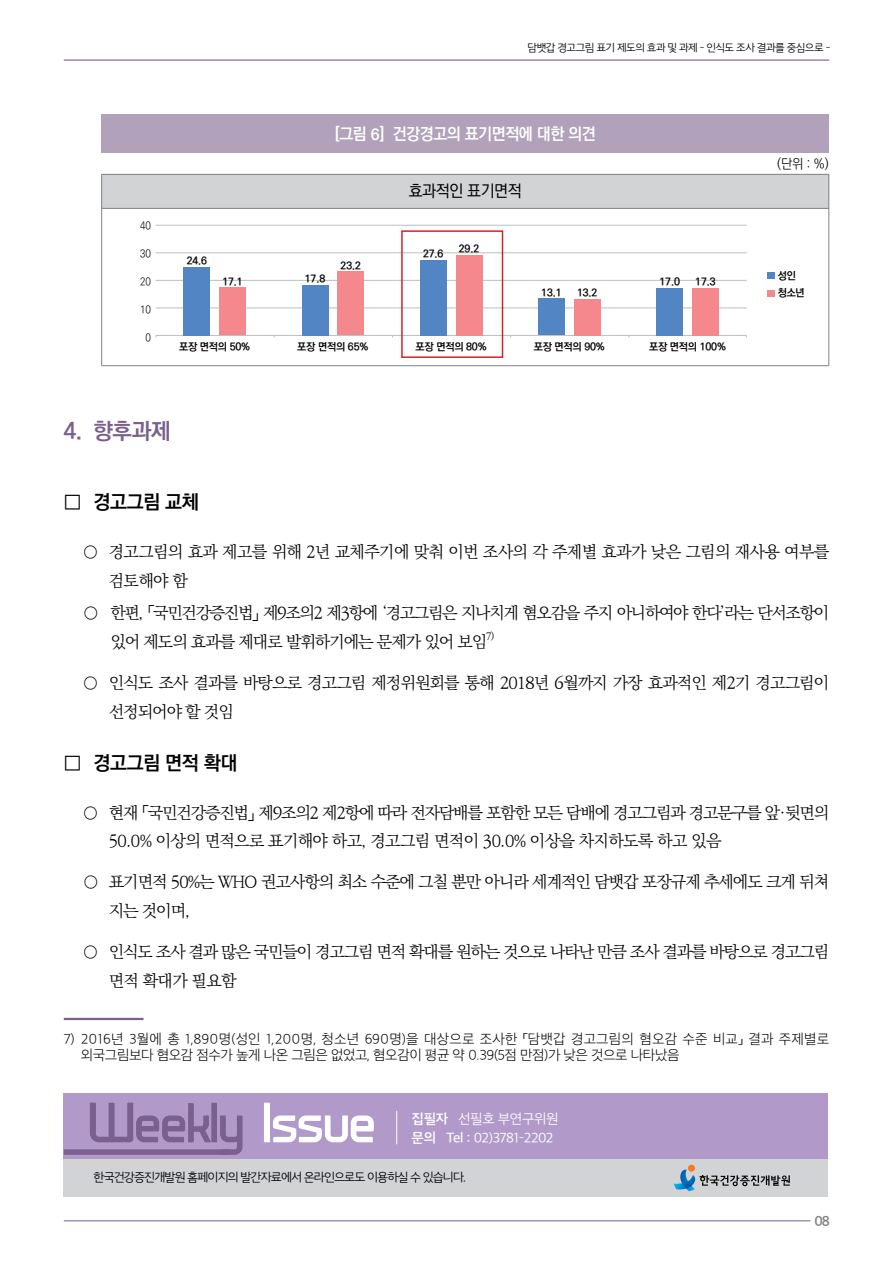
<style>
.page{position:relative;width:893px;height:1263px;background:#fff}
.page>*{position:absolute;margin:0;border:0;box-sizing:border-box;transform-origin:0 0}
.t1{font:51.15px "Prime";letter-spacing:-.04em;color:#79608e}
.t2{font:700 22.5px "Ko Pub Dotum";color:#79608e}
.t3{font:700 19.5px "Ko Pub Dotum";letter-spacing:-.02em;color:#000}
.t4{font:300 16.5px/28.5px "Ko Pub Batang";letter-spacing:-.06em;color:#000}
.t5{font:300 16.5px/28.5px "Ko Pub Batang";letter-spacing:-.08em;color:#000}
.t6{font:300 16.5px/28.5px "Ko Pub Batang";letter-spacing:-.04em;color:#000}
.t7{font:700 16.5px "Ko Pub Dotum";letter-spacing:-.025em;color:#fff}
.t8{font:500 16.5px "Ko Pub Dotum";letter-spacing:-.025em;color:#000}
.t9{font:13.5px/16.2px "SD Gothic Neoa b Ult Lt";letter-spacing:.01em;color:#000}
.t10{font:13.5px/19.5px "SD Gothic Neob b Lt";letter-spacing:-.025em;color:#fff}
.t11{font:300 13.5px "Ko Pub Dotum";color:#000;scale:.95 1}
.t12{font:13.5px "SD Gothic Neoc e Sm";color:#808284}
.t13{font:12px "SD Gothic Neob b Lt";letter-spacing:-.075em;color:#000}
.t14{font:700 10.5px/17.5px "Ko Pub Dotum";letter-spacing:-.015em;color:#000}
.t15{font:10.5px "SD Gothic Neob b Lt";letter-spacing:-.05em;color:#000}
.t16{font:300 10.5px "Ko Pub Dotum";letter-spacing:-.015em;color:#000;scale:.93 1}
.t17{font:300 9.6px "Ko Pub Batang";color:#000}
.s1{font-family:"Helvetica Neue";font-weight:500}
.s2{color:#fff}
.s3{font-family:"SD Gothic Neob e Sm"}
.s4{font-family:"SD Gothic Neob d Md"}
</style>
<div class="page">
<hr style="left:64px;top:1220px;width:746px;height:1px;background:#79608e">
<hr style="left:64px;top:60px;width:765px;height:1px;background:#79608e">
<div style="left:64px;top:1093px;width:764px;height:98px;background:#b19ac9"></div>
<div style="left:64px;top:1160px;width:764px;height:37px;background:#d1d3d4"></div>
<svg style="left:674px;top:1164px;width:116px;height:27px"></svg>
<svg style="left:90px;top:1102px;width:153px;height:53px"></svg>
<svg style="left:264px;top:1102px;width:110px;height:41px"></svg>
<div style="left:64px;top:1149px;width:165px;height:6px;background:#79608e"></div>
<hr style="left:396px;top:1111px;width:1px;height:33px;background:#fff">
<div style="left:102px;top:115px;width:727px;height:38px;background:#b1a1bb"></div>
<div style="left:102px;top:174px;width:727px;height:34px;background:#d1d3d4"></div>
<hr style="left:101px;top:174px;width:728px;height:1px;background:#808284">
<hr style="left:101px;top:175px;width:1px;height:33px;background:#808284">
<hr style="left:828px;top:175px;width:1px;height:33px;background:#808284">
<hr style="left:101px;top:208px;width:728px;height:1px;background:#808284">
<hr style="left:101px;top:209px;width:1px;height:156px;background:#808284">
<hr style="left:828px;top:209px;width:1px;height:156px;background:#808284">
<hr style="left:101px;top:365px;width:728px;height:1px;background:#808284">
<hr style="left:64px;top:1018px;width:80px;height:2px;background:#79608e">
<div style="left:767px;top:272px;width:8px;height:7px;background:#5185c4"></div>
<div style="left:767px;top:290px;width:8px;height:6px;background:#f4888d"></div>
<hr style="left:156px;top:308px;width:591px;height:1px;background:#bcbec0">
<hr style="left:156px;top:280px;width:591px;height:1px;background:#bcbec0">
<hr style="left:156px;top:253px;width:591px;height:1px;background:#bcbec0">
<hr style="left:156px;top:225px;width:591px;height:1px;background:#bcbec0">
<hr style="left:156px;top:335px;width:591px;height:1px;background:#bcbec0">
<div style="left:183px;top:267px;width:27px;height:68px;background:#5185c4"></div>
<div style="left:219px;top:288px;width:27px;height:47px;background:#f4888d"></div>
<div style="left:302px;top:285px;width:27px;height:50px;background:#5185c4"></div>
<div style="left:337px;top:271px;width:27px;height:64px;background:#f4888d"></div>
<div style="left:420px;top:260px;width:27px;height:75px;background:#5185c4"></div>
<div style="left:456px;top:255px;width:27px;height:80px;background:#f4888d"></div>
<div style="left:538px;top:299px;width:27px;height:36px;background:#5185c4"></div>
<div style="left:574px;top:299px;width:27px;height:36px;background:#f4888d"></div>
<div style="left:656px;top:288px;width:27px;height:47px;background:#5185c4"></div>
<div style="left:692px;top:288px;width:27px;height:47px;background:#f4888d"></div>
<div style="left:401px;top:230px;width:102px;height:128px;border:2px solid #d22229"></div>
<p class="t15" style="left:528px;top:42px;width:304px">담뱃갑 경고그림 표기 제도의 효과 및 과제 - 인식도 조사 결과를 중심으로 -</p>
<p class="t16" style="left:140px;top:221px;width:13px">40</p>
<p class="t16" style="left:140px;top:248px;width:13px">30</p>
<p class="t16" style="left:140px;top:276px;width:13px">20</p>
<p class="t16" style="left:140px;top:304px;width:13px">10</p>
<p class="t16" style="left:145px;top:332px;width:7px">0</p>
<p class="t7" style="left:335px;top:125px;width:262px">[그림 <span class="s1">6</span>] 건강경고의 표기면적에 대한 의견</p>
<p class="t14" style="left:187px;top:252px;width:22px">24.6</p>
<p class="t14" style="left:222px;top:273px;width:22px">17.1</p>
<p class="t14" style="left:305px;top:270px;width:22px">17.8</p>
<p class="t14" style="left:341px;top:257px;width:22px">23.2</p>
<p class="t8" style="left:409px;top:183px;width:115px">효과적인 표기면적</p>
<p class="t14" style="left:423px;top:245px;width:22px">27.6</p>
<p class="t14" style="left:459px;top:240px;width:22px">29.2</p>
<p class="t14" style="left:541px;top:284px;width:22px">13.1</p>
<p class="t14" style="left:577px;top:284px;width:22px">13.2</p>
<p class="t14" style="left:659px;top:273px;width:22px">17.0</p>
<p class="t14" style="left:695px;top:273px;width:22px">17.3</p>
<p class="t14" style="left:179px;top:338px;width:73px">포장 면적의 50%</p>
<p class="t14" style="left:297px;top:338px;width:73px">포장 면적의 65%</p>
<p class="t14" style="left:415px;top:338px;width:73px">포장 면적의 80%</p>
<p class="t14" style="left:534px;top:338px;width:73px">포장 면적의 90%</p>
<p class="t14" style="left:649px;top:338px;width:79px">포장 면적의 100%</p>
<h2 class="t2" style="left:64px;top:420px;width:108px">4. 향후과제</h2>
<p class="t11" style="left:777px;top:157px;width:56px">(단위 : %)</p>
<p class="t14" style="left:778px;top:267px;width:28px">성인 청소년</p>
<p class="t3" style="left:64px;top:492px;width:137px">□ 경고그림 교체</p>
<p class="t6" style="left:109px;top:538px;width:722px;text-indent:-26px">○ 경고그림의 효과 제고를 위해 2년 교체주기에 맞춰 이번 조사의 각 주제별 효과가 낮은 그림의 재사용 여부를 검토해야 함</p>
<p class="t5" style="left:110px;top:600px;width:720px;text-indent:-27px">○ 한편, 「국민건강증진법」 제9조의2 제3항에 ‘경고그림은 지나치게 혐오감을 주지 아니하여야 한다’라는 단서조항이 있어 제도의 효과를 제대로 발휘하기에는 문제가 있어 보임</p>
<p class="t17" style="left:486px;top:631px;width:9px">7)</p>
<p class="t4" style="left:109px;top:669px;width:722px;text-indent:-26px">○ 인식도 조사 결과를 바탕으로 경고그림 제정위원회를 통해 2018년 6월까지 가장 효과적인 제2기 경고그림이 선정되어야 할 것임</p>
<p class="t3" style="left:64px;top:753px;width:175px">□ 경고그림 면적 확대</p>
<p class="t4" style="left:109px;top:799px;width:722px;text-indent:-26px">○ 현재 「국민건강증진법」 제9조의2 제2항에 따라 전자담배를 포함한 모든 담배에 경고그림과 경고문구를 앞·뒷면의<br>50.0% 이상의 면적으로 표기해야 하고, 경고그림 면적이 30.0% 이상을 차지하도록 하고 있음</p>
<p class="t4" style="left:109px;top:869px;width:722px;text-indent:-25px">○ 표기면적 50%는 WHO 권고사항의 최소 수준에 그칠 뿐만 아니라 세계적인 담뱃갑 포장규제 추세에도 크게 뒤쳐 지는 것이며,</p>
<p class="t4" style="left:109px;top:938px;width:722px;text-indent:-25px">○ 인식도 조사 결과 많은 국민들이 경고그림 면적 확대를 원하는 것으로 나타난 만큼 조사 결과를 바탕으로 경고그림 면적 확대가 필요함</p>
<p class="t9" style="left:81px;top:1031px;width:750px;text-indent:-17px">7) 2016년 3월에 총 1,890명(성인 1,200명, 청소년 690명)을 대상으로 조사한 「담뱃갑 경고그림의 혐오감 수준 비교」 결과 주제별로 외국그림보다 혐오감 점수가 높게 나온 그림은 없었고, 혐오감이 평균 약 0.39(5점 만점)가 낮은 것으로 나타났음</p>
<h1 class="t1" style="left:87px;top:1092px;width:290px">Weekly <span class="s2">Issue</span></h1>
<p class="t10" style="left:412px;top:1109px;width:149px"><span class="s3">집필자</span> 선필호 부연구위원 <span class="s3">문의</span> <span class="s4">Tel :</span> 02)3781-2202</p>
<p class="t13" style="left:94px;top:1171px;width:374px">한국건강증진개발원 홈페이지의 발간자료에서 온라인으로도 이용하실 수 있습니다.</p>
<p class="t12" style="left:814px;top:1214px;width:17px">08</p>
</div>
